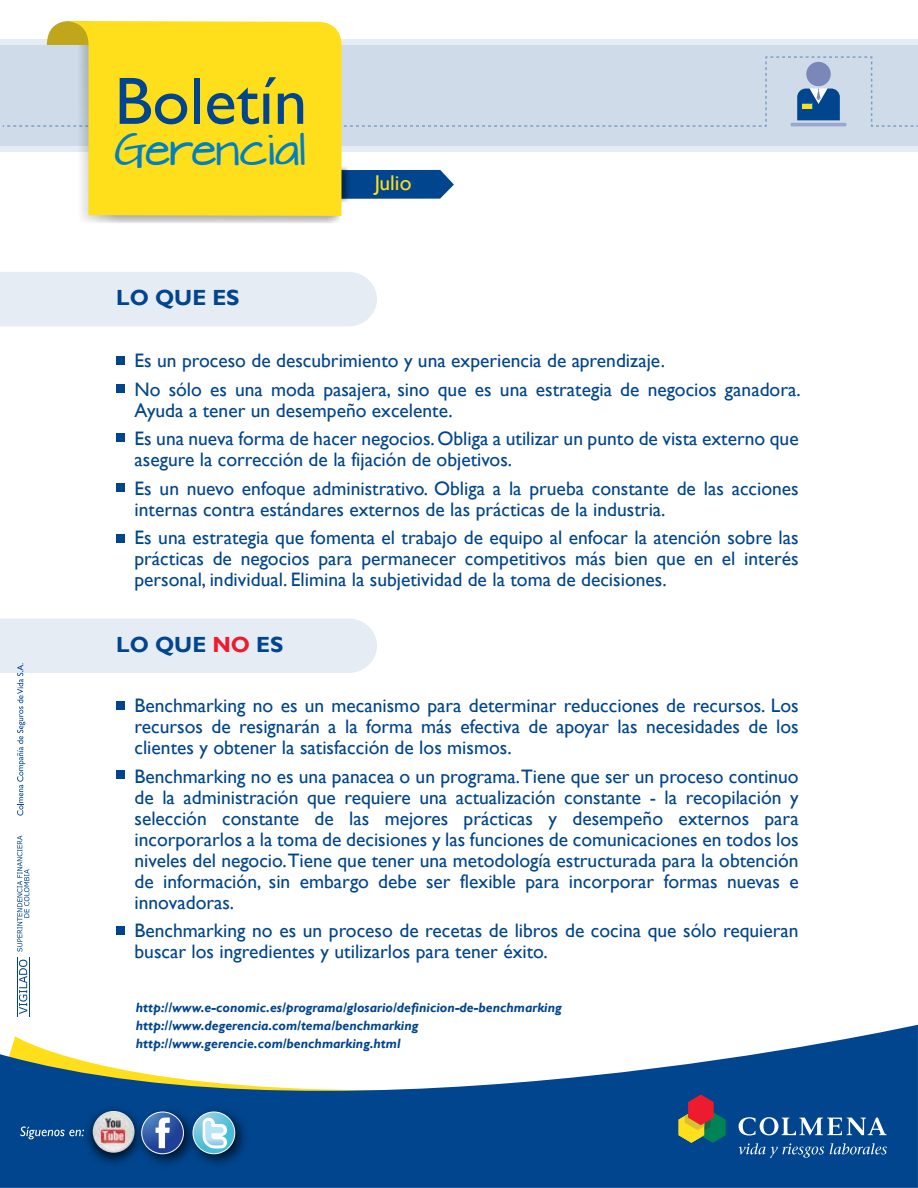
<style>
.page{position:relative;width:918px;height:1188px;background:#fff}
.page>*{position:absolute;margin:0;border:0;box-sizing:border-box;transform-origin:0 0}
.t1{font:67.2px "Gill Sans";color:#00458d}
.t2{font:38.55px "Architects Daughter";color:#007fc1}
.t3{font:700 21.9px "Gill Sans";color:#00458d}
.t4{font:21.45px "Gill Sans";color:#ffde1b}
.t5{font:19.5px/21px "Gill Sans";color:#00458c}
.t6{font:italic 700 13.5px/18px "Gill Sans";color:#00458d}
.s1{color:#ec1c2e}
</style>
<div class="page">
<svg style="left:0;top:1025px;width:918px;height:163px;fill:#00458d"></svg>
<svg style="left:739px;top:1117px;width:148px;height:19px"></svg>
<svg style="left:679px;top:1094px;width:47px;height:49px;background:#716452"></svg>
<svg style="left:739px;top:1143px;width:85px;height:15px"></svg>
<svg style="left:830px;top:1143px;width:57px;height:12px"></svg>
<img style="left:75px;top:1098px;width:77px;height:76px">
<img style="left:93px;top:1111px;width:42px;height:42px;border-radius:21px">
<svg style="left:20px;top:1126px;width:64px;height:13px"></svg>
<img style="left:133px;top:1103px;width:51px;height:71px">
<svg style="left:142px;top:1112px;width:41px;height:42px"></svg>
<div style="left:142px;top:1112px;width:42px;height:42px;border:1px solid #fff;border-radius:50%"></div>
<svg style="left:156px;top:1118px;width:14px;height:30px"></svg>
<img style="left:184px;top:1103px;width:70px;height:71px">
<svg style="left:193px;top:1112px;width:42px;height:42px"></svg>
<div style="left:193px;top:1112px;width:42px;height:42px;border:1px solid #fff;border-radius:50%"></div>
<svg style="left:203px;top:1118px;width:24px;height:31px"></svg>
<svg style="left:17px;top:836px;width:12px;height:116px"></svg>
<svg style="left:19px;top:960px;width:8px;height:54px"></svg>
<hr style="left:17px;top:957px;width:1px;height:60px;background:#00458c">
<hr style="left:29px;top:957px;width:1px;height:60px;background:#00458c">
<div style="left:0;top:272px;width:377px;height:54px;background:#e6ecf3"></div>
<div style="left:0;top:40px;width:917px;height:106px;background:#e6ecf3"></div>
<svg style="left:0;top:45px;width:917px;height:106px;background:#d2ddea"></svg>
<svg style="left:58px;top:45px;width:210px;height:178px"></svg>
<svg style="left:3px;top:56px;width:915px;height:71px;background:#c7d5e5"></svg>
<svg style="left:47px;top:21px;width:17px;height:24px"></svg>
<svg style="left:400px;top:170px;width:54px;height:29px;background:#235e9c"></svg>
<img style="left:268px;top:116px;width:132px;height:107px">
<svg style="left:64px;top:21px;width:278px;height:195px;background:#fbdd2c"></svg>
<div style="left:116px;top:356px;width:9px;height:9px;background:#00458c"></div>
<div style="left:116px;top:384px;width:9px;height:9px;background:#00458c"></div>
<div style="left:116px;top:434px;width:9px;height:8px;background:#00458c"></div>
<div style="left:116px;top:483px;width:9px;height:9px;background:#00458c"></div>
<div style="left:116px;top:534px;width:9px;height:9px;background:#00458c"></div>
<svg style="left:0;top:618px;width:377px;height:198px"></svg>
<div style="left:116px;top:701px;width:9px;height:9px;background:#00458c"></div>
<div style="left:116px;top:770px;width:9px;height:9px;background:#00458c"></div>
<div style="left:116px;top:926px;width:9px;height:9px;background:#00458c"></div>
<h1 class="t1" style="left:115px;top:62px;width:194px">Boletín</h1>
<h2 class="t2" style="left:114px;top:122px;width:193px">Gerencial</h2>
<p class="t3" style="left:116px;top:285px;width:125px">LO QUE ES</p>
<p class="t4" style="left:375px;top:171px;width:38px">Julio</p>
<p class="t5" style="left:135px;top:347px;width:668px;line-height:28.5px">Es un proceso de descubrimiento y una experiencia de aprendizaje.<br>No sólo es una moda pasajera, sino que es una estrategia de negocios ganadora.</p>
<p class="t5" style="left:135px;top:396px;width:666px;line-height:28.5px">Ayuda a tener un desempeño excelente.<br>Es una nueva forma de hacer negocios. Obliga a utilizar un punto de vista externo que</p>
<p class="t5" style="left:135px;top:446px;width:666px;line-height:28.5px">asegure la corrección de la fijación de objetivos.<br>Es un nuevo enfoque administrativo. Obliga a la prueba constante de las acciones</p>
<p class="t5" style="left:135px;top:495px;width:666px;line-height:28.5px">internas contra estándares externos de las prácticas de la industria.<br>Es una estrategia que fomenta el trabajo de equipo al enfocar la atención sobre las</p>
<p class="t5" style="left:135px;top:548px;width:666px">prácticas de negocios para permanecer competitivos más bien que en el interés personal, individual. Elimina la subjetividad de la toma de decisiones.</p>
<p class="t3" style="left:116px;top:632px;width:168px">LO QUE <span class="s1">NO</span> ES</p>
<p class="t5" style="left:135px;top:695px;width:666px;text-align:justify">Benchmarking no es un mecanismo para determinar reducciones de recursos. Los recursos de resignarán a la forma más efectiva de apoyar las necesidades de los clientes y obtener la satisfacción de los mismos.</p>
<p class="t5" style="left:135px;top:766px;width:666px;text-align:justify">Benchmarking no es una panacea o un programa.Tiene que ser un proceso continuo de la administración que requiere una actualización constante - la recopilación y selección constante de las mejores prácticas y desempeño externos para incorporarlos a la toma de decisiones y las funciones de comunicaciones en todos los niveles del negocio.Tiene que tener una metodología estructurada para la obtención de información, sin embargo debe ser flexible para incorporar formas nuevas e innovadoras.</p>
<p class="t5" style="left:135px;top:920px;width:666px">Benchmarking no es un proceso de recetas de libros de cocina que sólo requieran buscar los ingredientes y utilizarlos para tener éxito.</p>
<p class="t6" style="left:136px;top:999px;width:428px">http://www.e-conomic.es/programa/glosario/definicion-de-benchmarking http://www.degerencia.com/tema/benchmarking http://www.gerencie.com/benchmarking.html</p>
</div>
